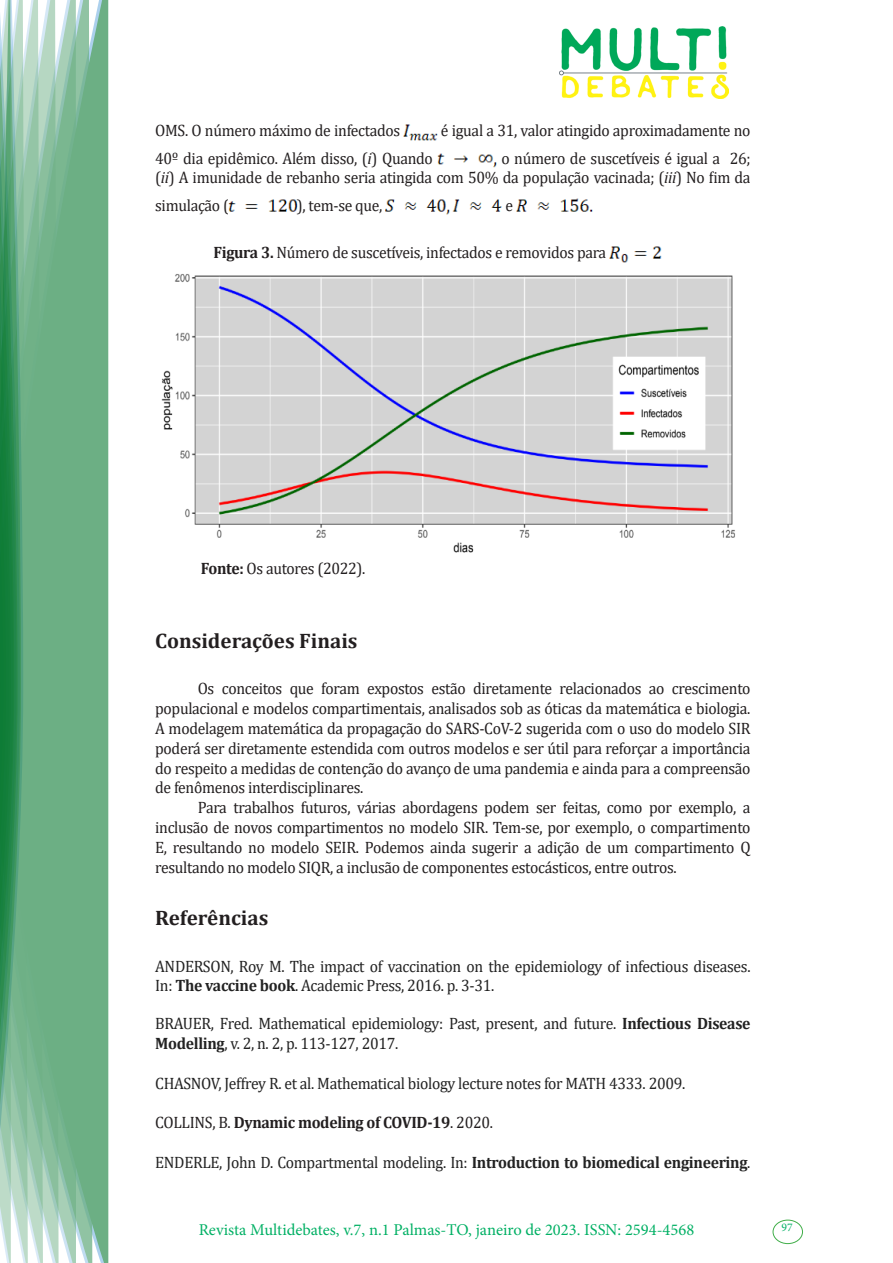
<style>
.page{position:relative;width:893px;height:1263px;background:#fff}
.page>*{position:absolute;margin:0;border:0;box-sizing:border-box;transform-origin:0 0}
.Titulo_2{font:700 21px "Cambria";color:#231f20}
.texto{font:16.5px/19.8px "Cambria";letter-spacing:-.02em;color:#231f20;text-align:justify;scale:.95 1}
.texto-2{font:16.5px/19.8px "Cambria";letter-spacing:-.02em;color:#222;scale:.95 1}
.t1{font:16.5px "Minion Pro";color:#00b064}
.texto-3{font:700 16.5px "Cambria";letter-spacing:-.02em;color:#231f20;scale:.95 1}
.t2{font:11.7px "Minion Pro";color:#00b064}
.s1{font-style:italic}
.s2{font-weight:700}
.s3{font-weight:400}
</style>
<div class="page">
<img style="left:559px;top:26px;width:169px;height:72px">
<div style="left:95px;top:0;width:14px;height:1263px;background:#6caf84"></div>
<svg style="left:79px;top:0;width:16px;height:1263px;background:#71b289"></svg>
<svg style="left:62px;top:0;width:17px;height:1263px;background:#75b48c"></svg>
<svg style="left:45px;top:0;width:17px;height:1263px;background:#7cb792"></svg>
<svg style="left:30px;top:0;width:15px;height:1263px;background:#80ba96"></svg>
<svg style="left:0;top:0;width:30px;height:1263px;background:#61a97f"></svg>
<div style="left:772px;top:1219px;width:31px;height:25px;border:1px solid #40ae49;border-radius:50%"></div>
<img style="left:404px;top:124px;width:34px;height:17px">
<img style="left:437px;top:153px;width:60px;height:15px">
<img style="left:229px;top:199px;width:68px;height:13px">
<img style="left:385px;top:199px;width:117px;height:16px">
<img style="left:516px;top:198px;width:76px;height:14px">
<img style="left:609px;top:246px;width:53px;height:17px">
<img style="left:161px;top:274px;width:574px;height:279px">
<p class="texto" style="left:155px;top:120px;width:259px">OMS. O número máximo de infectados</p>
<p class="texto" style="left:441px;top:120px;width:327px">é igual a 31, valor atingido aproximadamente no</p>
<p class="texto" style="left:155px;top:148px;width:294px">40º dia epidêmico. Além disso, (<span class="s1">i</span>) Quando</p>
<p class="texto" style="left:155px;top:148px;width:628px;text-align:right">o número de suscetíveis é igual a 26;<br>(<span class="s1">ii</span>) A imunidade de rebanho seria atingida com 50% da população vacinada; (<span class="s1">iii</span>) No fim da</p>
<p class="texto" style="left:155px;top:195px;width:79px">simulação (</p>
<p class="texto" style="left:297px;top:195px;width:92px">), tem-se que,</p>
<p class="texto" style="left:506px;top:195px;width:10px">e</p>
<p class="texto" style="left:213px;top:243px;width:415px"><span class="s2">Figura 3.</span> Número de suscetíveis, infectados e removidos para</p>
<p class="texto" style="left:201px;top:558px;width:175px"><span class="s2">Fonte:</span> Os autores (2022).</p>
<p class="Titulo_2" style="left:155px;top:626px;width:204px">Considerações Finais</p>
<p class="texto" style="left:155px;top:679px;width:628px;text-indent:43px">Os conceitos que foram expostos estão diretamente relacionados ao crescimento populacional e modelos compartimentais, analisados sob as óticas da matemática e biologia.<br>A modelagem matemática da propagação do SARS-CoV-2 sugerida com o uso do modelo SIR poderá ser diretamente estendida com outros modelos e ser útil para reforçar a importância do respeito a medidas de contenção do avanço de uma pandemia e ainda para a compreensão de fenômenos interdisciplinares.</p>
<p class="texto" style="left:155px;top:798px;width:628px;text-indent:43px">Para trabalhos futuros, várias abordagens podem ser feitas, como por exemplo, a inclusão de novos compartimentos no modelo SIR. Tem-se, por exemplo, o compartimento E, resultando no modelo SEIR. Podemos ainda sugerir a adição de um compartimento Q resultando no modelo SIQR, a inclusão de componentes estocásticos, entre outros.</p>
<p class="Titulo_2" style="left:155px;top:903px;width:115px">Referências</p>
<p class="texto-2" style="left:155px;top:956px;width:628px">ANDERSON, Roy M. The impact of vaccination on the epidemiology of infectious diseases.<br>In: <span class="s2">The vaccine book</span>. Academic Press, 2016. p. 3-31.</p>
<p class="texto-2" style="left:155px;top:1014px;width:628px">BRAUER, Fred. Mathematical epidemiology: Past, present, and future. <span class="s2">Infectious Disease<br>Modelling</span>, v. 2, n. 2, p. 113-127, 2017.</p>
<p class="texto-2" style="left:155px;top:1073px;width:560px">CHASNOV, Jeffrey R. et al. Mathematical biology lecture notes for MATH 4333. 2009.</p>
<p class="texto-3" style="left:155px;top:1111px;width:357px"><span class="s3">COLLINS, B.</span> Dynamic modeling of COVID-19<span class="s3">. 2020.</span></p>
<p class="texto-2" style="left:155px;top:1152px;width:628px">ENDERLE, John D. Compartmental modeling. In: <span class="s2">Introduction to biomedical engineering</span>.</p>
<p class="t1" style="left:199px;top:1218px;width:497px">Revista Multidebates, v.7, n.1 Palmas-TO, janeiro de 2023. ISSN: 2594-4568</p>
<p class="t2" style="left:781px;top:1219px;width:13px">97</p>
</div>
